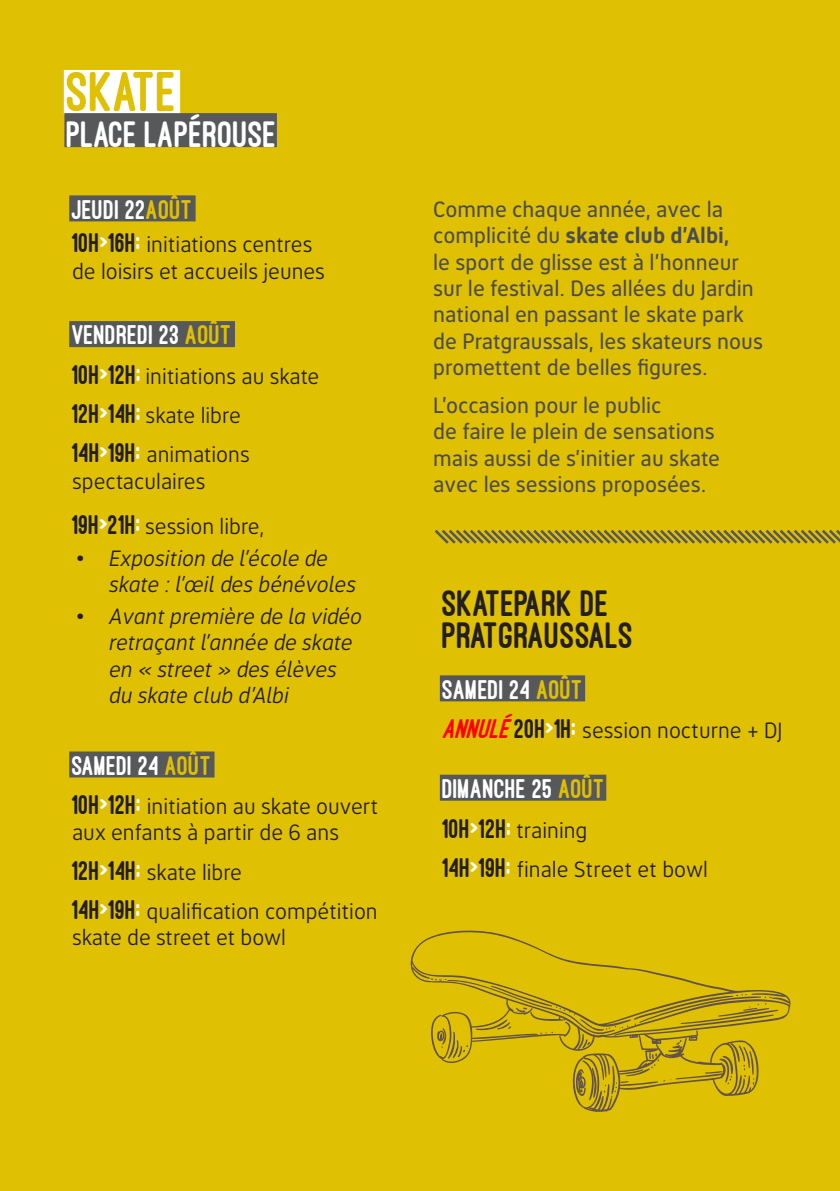
<style>
.page{position:relative;width:840px;height:1191px;background:#fff}
.page>*{position:absolute;margin:0;border:0;box-sizing:border-box;transform-origin:0 0}
.t1{font:800 58px "Ostrich Sans";color:#e0c003}
.t2{font:800 38px/32px "Ostrich Sans";color:#231f20}
.t3{font:800 38px "Ostrich Sans";color:#fff}
.t4{font:800 28px "Ostrich Sans";color:#fff}
.t5{font:22px/26.4px "Saldax L";color:#231f20}
.t6{font:500 22px/26.4px "Saldax L";color:#4b4c4d}
.t7{font:italic 22px/26.4px "Saldax L";color:#231f20}
.s1{color:#e0c003}
.s2{font-family:"Ostrich Sans";font-weight:800;font-size:28px}
.s3{font-family:"Ostrich Sans";font-weight:800;font-size:28px;color:#fff}
.s4{font-weight:700}
.s5{font-family:"Ostrich Sans";font-weight:800;font-style:italic;font-size:28px;color:#f00}
</style>
<div class="page">
<div style="left:0;top:0;width:839px;height:1191px;background:#e0c003"></div>
<div style="left:69px;top:195px;width:126px;height:26px;background:#57585a"></div>
<div style="left:69px;top:321px;width:166px;height:26px;background:#57585a"></div>
<div style="left:69px;top:751px;width:145px;height:26px;background:#57585a"></div>
<div style="left:439px;top:675px;width:145px;height:26px;background:#57585a"></div>
<div style="left:439px;top:774px;width:167px;height:26px;background:#57585a"></div>
<div style="left:64px;top:70px;width:116px;height:44px;background:#fff"></div>
<div style="left:64px;top:113px;width:213px;height:34px;background:#57585a"></div>
<svg style="left:410px;top:930px;width:380px;height:182px"></svg>
<svg style="left:430px;top:978px;width:347px;height:122px"></svg>
<svg style="left:434px;top:530px;width:405px;height:14px"></svg>
<p class="t1" style="left:67px;top:61px;width:112px">SKATE</p>
<p class="t3" style="left:67px;top:114px;width:211px">PLACE LAPÉROUSE</p>
<p class="t4" style="left:72px;top:194px;width:122px">JEUDI 22<span class="s1">AOÛT</span></p>
<p class="t5" style="left:72px;top:231px;width:254px"><span class="s2">10H</span><span class="s3">&gt;</span><span class="s2">16H</span><span class="s3">;</span> initiations centres de loisirs et accueils jeunes</p>
<p class="t4" style="left:72px;top:320px;width:161px">VENDREDI 23 <span class="s1">AOÛT</span></p>
<p class="t5" style="left:72px;top:362px;width:249px"><span class="s2">10H</span><span class="s3">&gt;</span><span class="s2">12H</span><span class="s3">;</span> initiations au skate</p>
<p class="t5" style="left:72px;top:401px;width:170px"><span class="s2">12H</span><span class="s3">&gt;</span><span class="s2">14H</span><span class="s3">;</span> skate libre</p>
<p class="t5" style="left:72px;top:441px;width:179px"><span class="s2">14H</span><span class="s3">&gt;</span><span class="s2">19H</span><span class="s3">;</span> animations spectaculaires</p>
<p class="t5" style="left:72px;top:512px;width:194px"><span class="s2">19H</span><span class="s3">&gt;</span><span class="s2">21H</span><span class="s3">;</span> session libre,</p>
<p class="t7" style="left:108px;top:544px;width:248px;text-indent:-36px">• Exposition de l’école de skate : l’œil des bénévoles</p>
<p class="t7" style="left:108px;top:602px;width:254px;text-indent:-36px">• Avant première de la vidéo retraçant l’année de skate en « street » des élèves du skate club d’Albi</p>
<p class="t4" style="left:72px;top:750px;width:141px">SAMEDI 24 <span class="s1">AOÛT</span></p>
<p class="t5" style="left:72px;top:792px;width:307px"><span class="s2">10H</span><span class="s3">&gt;</span><span class="s2">12H</span><span class="s3">;</span> initiation au skate ouvert aux enfants à partir de 6 ans</p>
<p class="t5" style="left:72px;top:858px;width:171px"><span class="s2">12H</span><span class="s3">&gt;</span><span class="s2">14H</span><span class="s3">;</span> skate libre</p>
<p class="t5" style="left:72px;top:897px;width:307px"><span class="s2">14H</span><span class="s3">&gt;</span><span class="s2">19H</span><span class="s3">;</span> qualification compétition skate de street et bowl</p>
<p class="t6" style="left:433px;top:195px;width:331px">Comme chaque année, avec la complicité du <span class="s4">skate club d’Albi,<br></span>le sport de glisse est à l’honneur sur le festival. Des allées du Jardin national en passant le skate park de Pratgraussals, les skateurs nous promettent de belles figures.</p>
<p class="t6" style="left:433px;top:391px;width:288px">L’occasion pour le public<br>de faire le plein de sensations mais aussi de s’initier au skate avec les sessions proposées.</p>
<p class="t2" style="left:442px;top:588px;width:193px">SKATEPARK DE<br>PRATGRAUSSALS</p>
<p class="t4" style="left:442px;top:674px;width:142px">SAMEDI 24 <span class="s1">AOÛT</span></p>
<p class="t5" style="left:442px;top:717px;width:341px"><span class="s5">ANNULÉ</span><span class="s2">20H</span><span class="s3">&gt;</span><span class="s2">1H</span><span class="s3">;</span> session nocturne + DJ</p>
<p class="t4" style="left:442px;top:774px;width:164px">DIMANCHE 25 <span class="s1">AOÛT</span></p>
<p class="t5" style="left:442px;top:809px;width:267px;line-height:39.2px"><span class="s2">10H</span><span class="s3">&gt;</span><span class="s2">12H</span><span class="s3">;</span> training<br><span class="s2">14H</span><span class="s3">&gt;</span><span class="s2">19H</span><span class="s3">;</span> finale Street et bowl</p>
</div>
